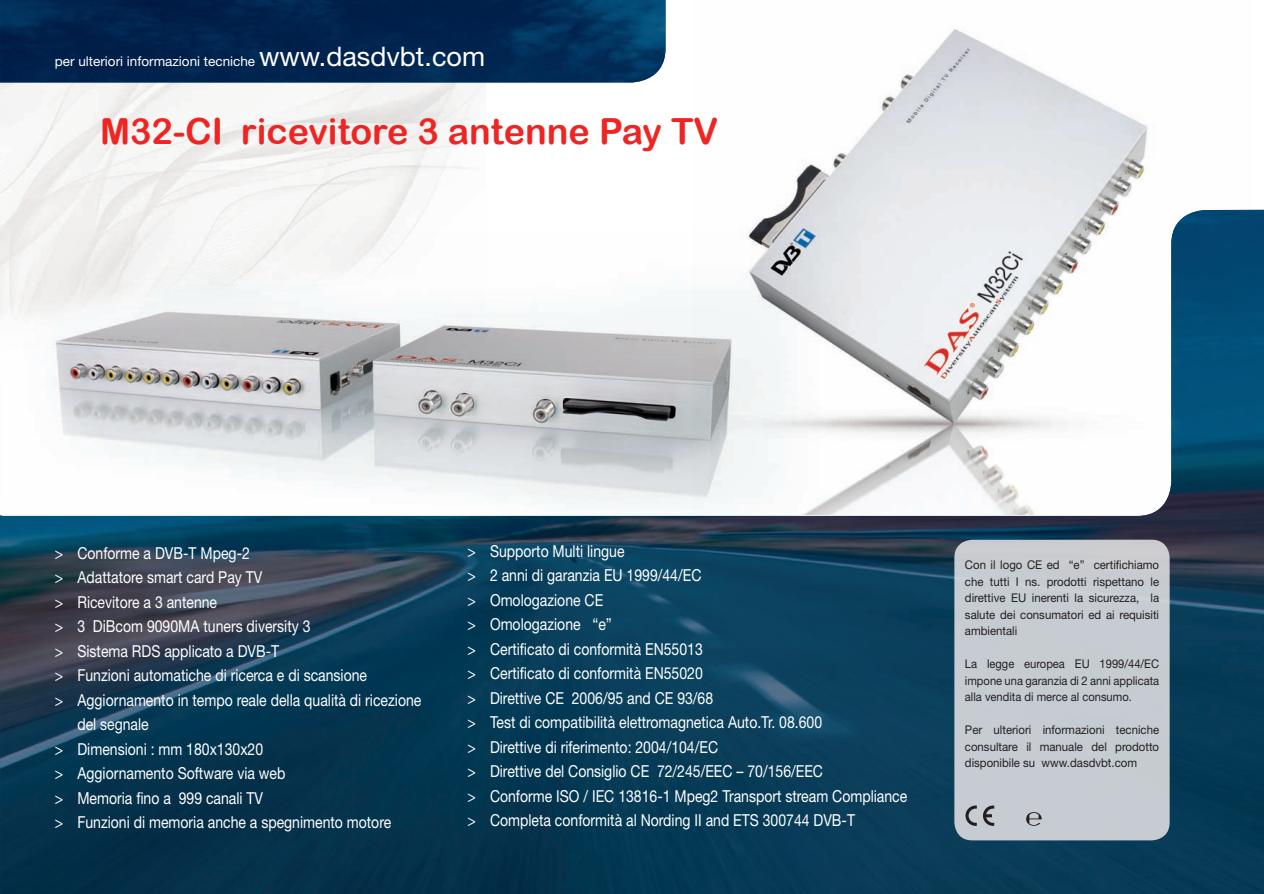
<style>
.page{position:relative;width:1264px;height:894px;background:#fff}
.page>*{position:absolute;margin:0;border:0;box-sizing:border-box;transform-origin:0 0}
.t1{font:36px "Arial Rounded MT Bold";color:#ee2523}
.t2{font:16.5px/24.5px "Helvetica Neue LT Std";color:#fff;scale:.85 1}
.t3{font:13.5px "Helvetica Neue LT Std";color:#fff}
.t4{font:12px/16.5px "Helvetica Neue LT Std";color:#231f20;text-align:justify;scale:.95 1}
.t5{font:12px/16.5px "Helvetica Neue LT Std";color:#231f20;text-align:justify;scale:.93 1}
.s1{font-size:27px}
</style>
<div class="page">
<img style="left:2px;top:0;width:1262px;height:894px">
<div style="left:954px;top:540px;width:215px;height:300px;background:#c6ccd1;border-radius:18px"></div>
<svg style="left:965px;top:805px;width:12px;height:21px"></svg>
<svg style="left:983px;top:805px;width:11px;height:21px"></svg>
<svg style="left:1026px;top:812px;width:15px;height:14px"></svg>
<svg style="left:0;top:0;width:2px;height:894px"></svg>
<p class="t3" style="left:55px;top:53px;width:431px">per ulteriori informazioni tecniche <span class="s1">www.dasdvbt.com</span></p>
<p class="t1" style="left:100px;top:110px;width:619px">M32-CI ricevitore 3 antenne Pay TV</p>
<p class="t2" style="left:55px;top:540px;width:231px">&gt; Conforme a DVB-T Mpeg-2</p>
<p class="t2" style="left:55px;top:565px;width:246px">&gt; Adattatore smart card Pay TV</p>
<p class="t2" style="left:55px;top:589px;width:192px">&gt; Ricevitore a 3 antenne</p>
<p class="t2" style="left:55px;top:614px;width:302px">&gt; 3 DiBcom 9090MA tuners diversity 3</p>
<p class="t2" style="left:55px;top:638px;width:265px">&gt; Sistema RDS applicato a DVB-T</p>
<p class="t2" style="left:55px;top:663px;width:369px">&gt; Funzioni automatiche di ricerca e di scansione</p>
<p class="t2" style="left:77px;top:687px;width:406px;text-indent:-22px">&gt; Aggiornamento in tempo reale della qualità di ricezione del segnale</p>
<p class="t2" style="left:55px;top:736px;width:246px">&gt; Dimensioni : mm 180x130x20</p>
<p class="t2" style="left:55px;top:761px;width:273px">&gt; Aggiornamento Software via web</p>
<p class="t2" style="left:55px;top:785px;width:246px">&gt; Memoria fino a 999 canali TV</p>
<p class="t2" style="left:55px;top:810px;width:397px">&gt; Funzioni di memoria anche a spegnimento motore</p>
<p class="t2" style="left:467px;top:538px;width:186px">&gt; Supporto Multi lingue</p>
<p class="t2" style="left:467px;top:563px;width:277px">&gt; 2 anni di garanzia EU 1999/44/EC</p>
<p class="t2" style="left:467px;top:587px;width:161px">&gt; Omologazione CE</p>
<p class="t2" style="left:467px;top:612px;width:171px">&gt; Omologazione “e”</p>
<p class="t2" style="left:467px;top:636px;width:278px">&gt; Certificato di conformità EN55013</p>
<p class="t2" style="left:467px;top:661px;width:278px">&gt; Certificato di conformità EN55020</p>
<p class="t2" style="left:467px;top:685px;width:290px">&gt; Direttive CE 2006/95 and CE 93/68</p>
<p class="t2" style="left:467px;top:710px;width:419px">&gt; Test di compatibilità elettromagnetica Auto.Tr. 08.600</p>
<p class="t2" style="left:467px;top:734px;width:296px">&gt; Direttive di riferimento: 2004/104/EC</p>
<p class="t2" style="left:467px;top:759px;width:420px">&gt; Direttive del Consiglio CE 72/245/EEC – 70/156/EEC</p>
<p class="t2" style="left:467px;top:783px;width:519px">&gt; Conforme ISO / IEC 13816-1 Mpeg2 Transport stream Compliance</p>
<p class="t2" style="left:467px;top:808px;width:457px">&gt; Completa conformità al Nording II and ETS 300744 DVB-T</p>
<p class="t4" style="left:965px;top:556px;width:206px">Con il logo CE ed “e” certifichiamo che tutti I ns. prodotti rispettano le direttive EU inerenti la sicurezza, la salute dei consumatori ed ai requisiti ambientali</p>
<p class="t5" style="left:965px;top:655px;width:210px">La legge europea EU 1999/44/EC impone una garanzia di 2 anni applicata alla vendita di merce al consumo.</p>
<p class="t4" style="left:965px;top:721px;width:206px">Per ulteriori informazioni tecniche consultare il manuale del prodotto disponibile su www.dasdvbt.com</p>
</div>
